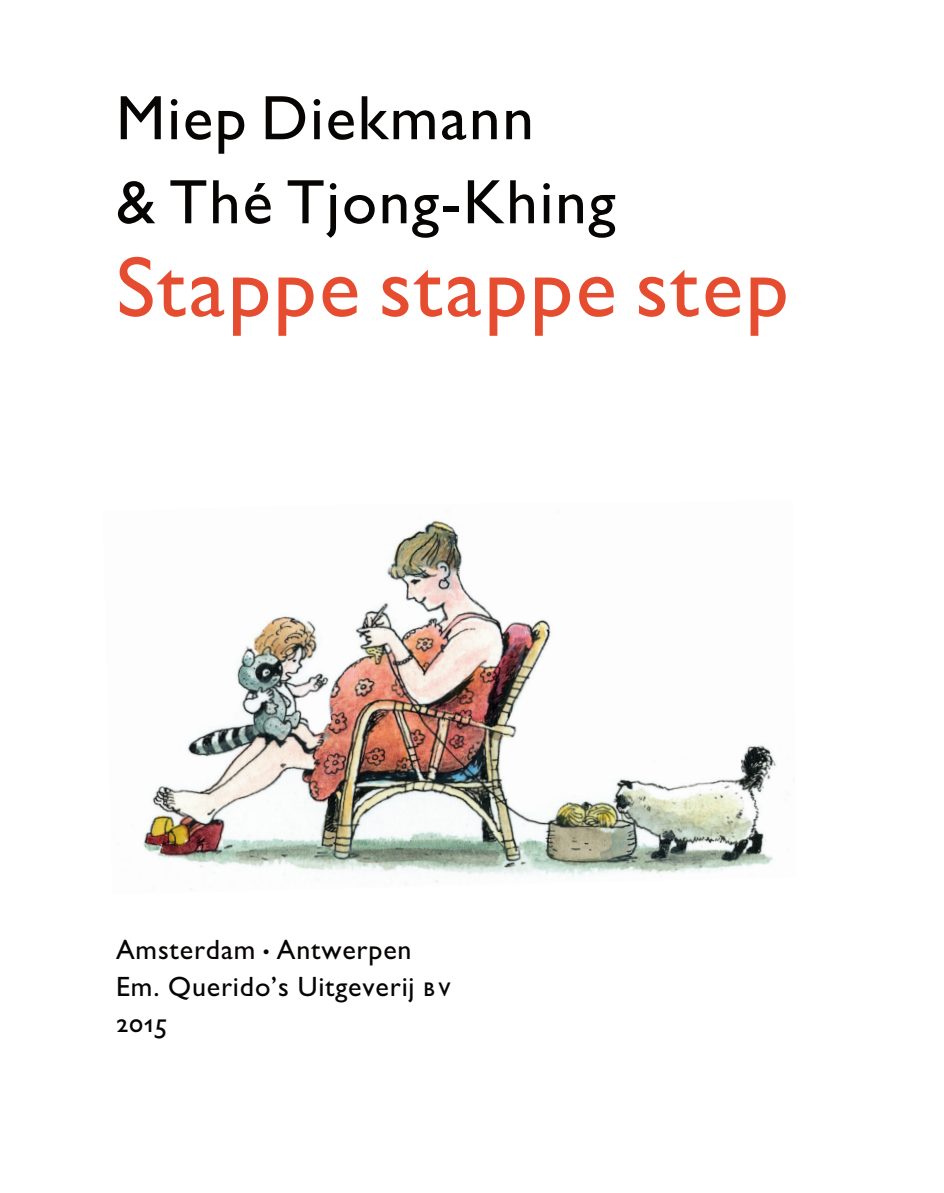
<style>
.page{position:relative;width:944px;height:1193px;background:#fff}
.page>*{position:absolute;margin:0;border:0;box-sizing:border-box;transform-origin:0 0}
.t1{font:85.75px "M Gill Sans";letter-spacing:.03em;color:#e64d30}
.t2{font:63px/84px "M Gill Sans";letter-spacing:.03em;color:#070504}
.t3{font:28px/36.8px "M Gill Sans";letter-spacing:.03em;color:#070504}
.t4{font:28px "Gill Sans SC";color:#070504}
.s1{font-family:"Gill Sans SC"}
</style>
<div class="page">
<img style="left:143px;top:520px;width:652px;height:370px">
<h2 class="t2" style="left:116px;top:83px;width:501px">Miep Diekmann<br>&amp; Thé Tjong-Khing</h2>
<h1 class="t1" style="left:116px;top:256px;width:674px">Stappe stappe step</h1>
<p class="t3" style="left:116px;top:933px;width:336px">Amsterdam <sup>.</sup> Antwerpen<br>Em. Querido’s Uitgeverij <span class="s1">bv</span></p>
<p class="t4" style="left:116px;top:1006px;width:53px">2015</p>
</div>
